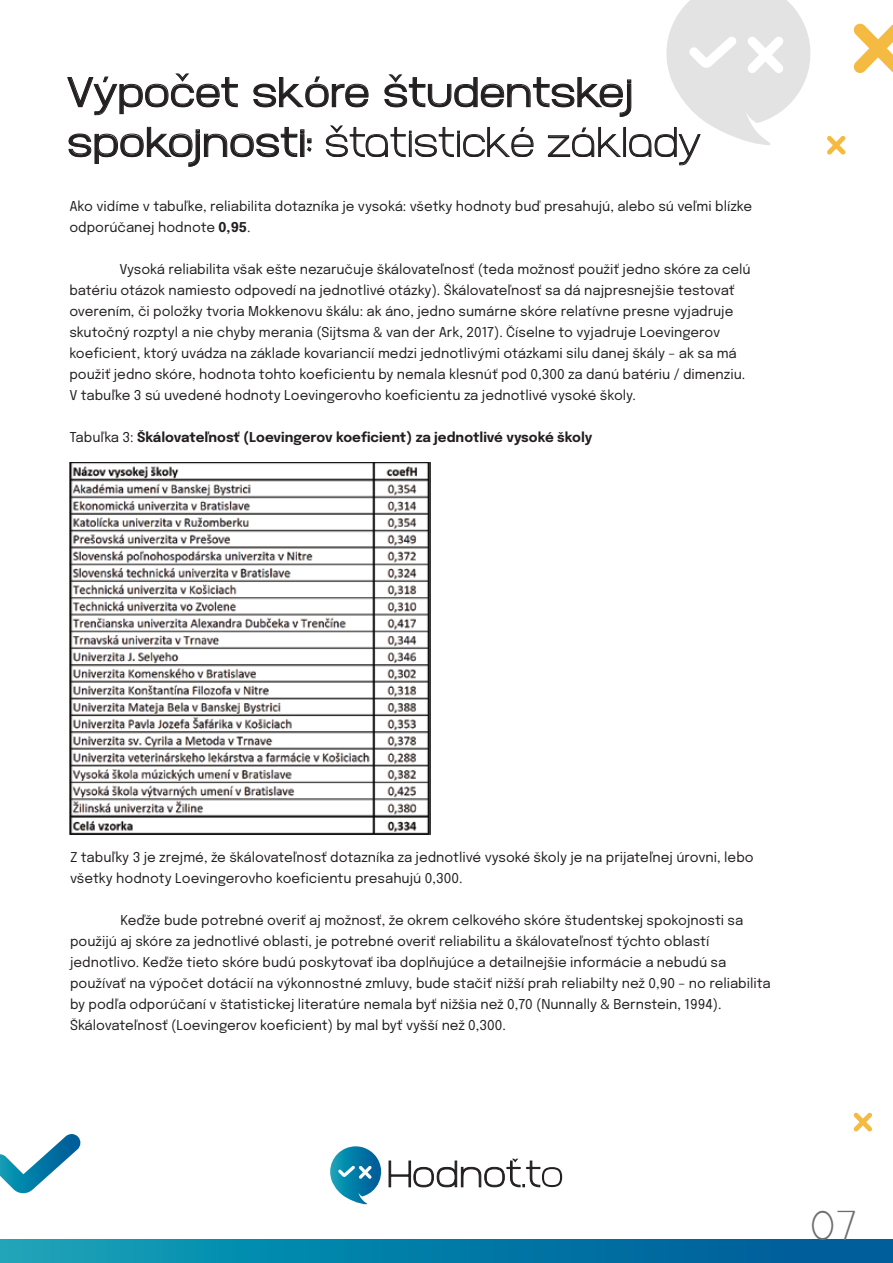
<style>
.page{position:relative;width:893px;height:1263px;background:#fff}
.page>*{position:absolute;margin:0;border:0;box-sizing:border-box;transform-origin:0 0}
.t1{font:41.55px/49.8px "Abro Sans";color:#231f20}
.t2{font:100 41.55px "Abro Sans";color:#6d6e71}
.t3{font:13.5px/21px "Epilogue";color:#231f20}
.s1{font-weight:100}
</style>
<div class="page">
<svg style="left:0;top:1134px;width:81px;height:59px"></svg>
<svg style="left:853px;top:23px;width:40px;height:50px"></svg>
<svg style="left:827px;top:136px;width:19px;height:19px"></svg>
<svg style="left:388px;top:1159px;width:174px;height:28px"></svg>
<svg style="left:330px;top:1146px;width:52px;height:58px"></svg>
<svg style="left:0;top:1240px;width:893px;height:23px;background:#057ca7"></svg>
<svg style="left:853px;top:1112px;width:19px;height:19px"></svg>
<svg style="left:67px;top:0;width:744px;height:167px"></svg>
<img style="left:69px;top:462px;width:362px;height:372px">
<h1 class="t1" style="left:67px;top:67px;width:635px">Výpočet skóre študentskej spokojnosti: <span class="s1">štatistické základy</span></h1>
<p class="t3" style="left:69px;top:195px;width:684px">Ako vidíme v tabuľke, reliabilita dotazníka je vysoká: všetky hodnoty buď presahujú, alebo sú veľmi blízke odporúčanej hodnote 0,95.</p>
<p class="t3" style="left:69px;top:258px;width:683px;text-indent:50px">Vysoká reliabilita však ešte nezaručuje škálovateľnosť (teda možnosť použiť jedno skóre za celú batériu otázok namiesto odpovedí na jednotlivé otázky). Škálovateľnosť sa dá najpresnejšie testovať overením, či položky tvoria Mokkenovu škálu: ak áno, jedno sumárne skóre relatívne presne vyjadruje skutočný rozptyl a nie chyby merania (Sijtsma &amp; van der Ark, 2017). Číselne to vyjadruje Loevingerov koeficient, ktorý uvádza na základe kovariancií medzi jednotlivými otázkami silu danej škály – ak sa má použiť jedno skóre, hodnota tohto koeficientu by nemala klesnúť pod 0,300 za danú batériu / dimenziu.<br>V tabuľke 3 sú uvedené hodnoty Loevingerovho koeficientu za jednotlivé vysoké školy.</p>
<p class="t3" style="left:69px;top:426px;width:525px">Tabuľka 3: Škálovateľnosť (Loevingerov koeficient) za jednotlivé vysoké školy</p>
<p class="t3" style="left:70px;top:846px;width:685px">Z tabuľky 3 je zrejmé, že škálovateľnosť dotazníka za jednotlivé vysoké školy je na prijateľnej úrovni, lebo všetky hodnoty Loevingerovho koeficientu presahujú 0,300.</p>
<p class="t3" style="left:70px;top:909px;width:702px;text-indent:50px">Keďže bude potrebné overiť aj možnosť, že okrem celkového skóre študentskej spokojnosti sa použijú aj skóre za jednotlivé oblasti, je potrebné overiť reliabilitu a škálovateľnosť týchto oblastí jednotlivo. Keďže tieto skóre budú poskytovať iba doplňujúce a detailnejšie informácie a nebudú sa používať na výpočet dotácií na výkonnostné zmluvy, bude stačiť nižší prah reliabilty než 0,90 – no reliabilita by podľa odporúčaní v štatistickej literatúre nemala byť nižšia než 0,70 (Nunnally &amp; Bernstein, 1994).<br>Škálovateľnosť (Loevingerov koeficient) by mal byť vyšší než 0,300.</p>
<h1 class="t2" style="left:810px;top:1200px;width:48px">07</h1>
</div>
